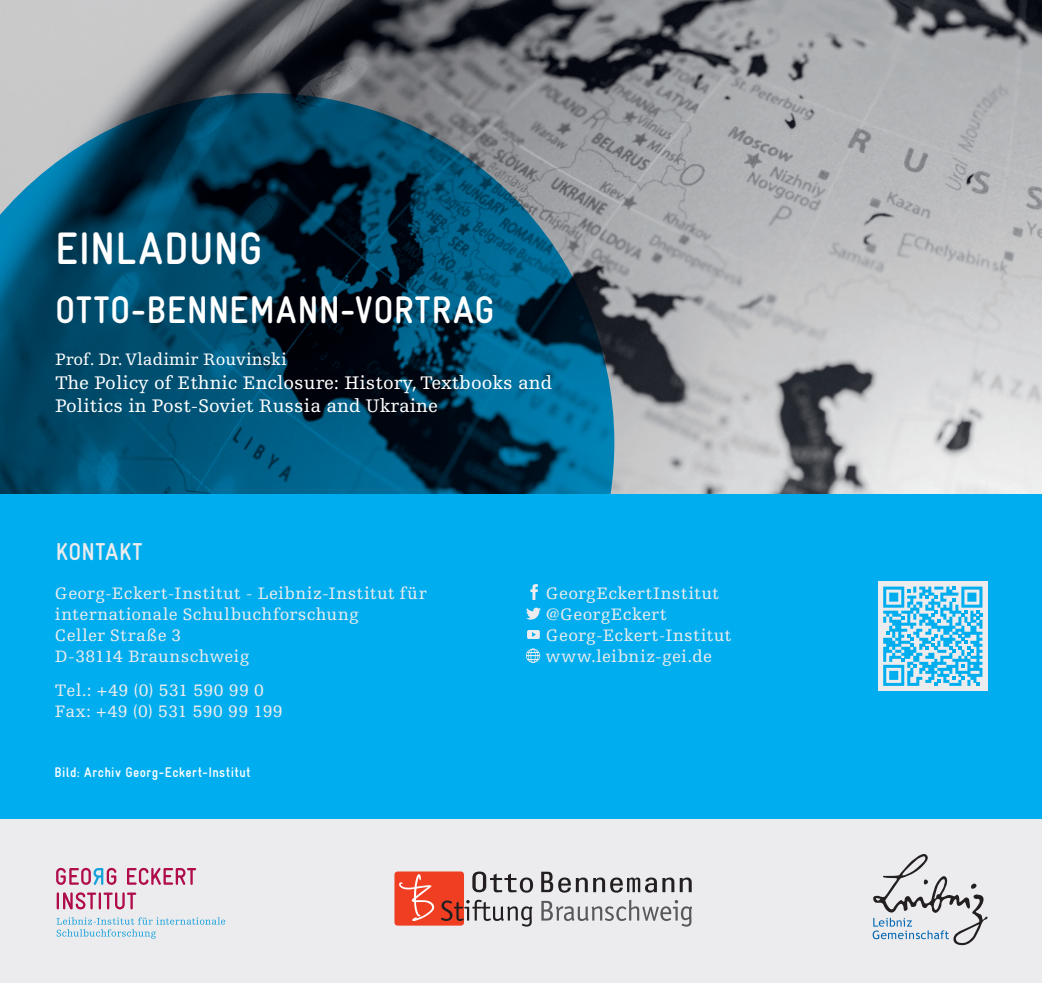
<style>
.page{position:relative;width:1042px;height:983px;background:#fff}
.page>*{position:absolute;margin:0;border:0;box-sizing:border-box;transform-origin:0 0}
.t1{font:700 45.5px "Gravur Condensed";color:#fff}
.t2{font:700 38.5px "Gravur Condensed";letter-spacing:.015em;color:#fff}
.t3{font:700 24.5px "Gravur Condensed";letter-spacing:.015em;color:#ececee}
.t4{font:19.25px/23.1px "Egyptienne FLT Std";color:#fff}
.t5{font:17.5px/21px "Egyptienne FLT Std";letter-spacing:.025em;color:#ececee}
.t6{font:17.5px "Egyptienne FLT Std";color:#fff}
.t7{font:700 14px "Gravur Condensed";letter-spacing:.03em;color:#fff}
</style>
<div class="page">
<div style="left:0;top:471px;width:1042px;height:511px;background:#00aeef"></div>
<img style="left:0;top:0;width:1042px;height:493px">
<svg style="left:0;top:93px;width:614px;height:401px;background:#154f69"></svg>
<div style="left:0;top:819px;width:1042px;height:163px;background:#ececee"></div>
<div style="left:394px;top:871px;width:70px;height:54px;background:#ef3e22;border-radius:3px"></div>
<svg style="left:399px;top:874px;width:35px;height:46px"></svg>
<svg style="left:541px;top:899px;width:151px;height:27px"></svg>
<svg style="left:441px;top:899px;width:91px;height:27px"></svg>
<svg style="left:472px;top:871px;width:220px;height:21px"></svg>
<svg style="left:56px;top:917px;width:169px;height:21px"></svg>
<svg style="left:57px;top:892px;width:79px;height:17px"></svg>
<svg style="left:56px;top:867px;width:140px;height:17px"></svg>
<svg style="left:872px;top:854px;width:115px;height:91px"></svg>
<div style="left:878px;top:581px;width:109px;height:109px;background:#ececee"></div>
<svg style="left:883px;top:586px;width:99px;height:99px"></svg>
<svg style="left:526px;top:607px;width:15px;height:12px"></svg>
<svg style="left:530px;top:584px;width:8px;height:15px"></svg>
<svg style="left:526px;top:648px;width:14px;height:14px"></svg>
<svg style="left:527px;top:630px;width:13px;height:8px"></svg>
<h1 class="t1" style="left:55px;top:223px;width:209px">EINLADUNG</h1>
<h2 class="t2" style="left:55px;top:289px;width:441px">OTTO-BENNEMANN-VORTRAG</h2>
<p class="t6" style="left:55px;top:350px;width:233px">Prof. Dr. Vladimir Rouvinski</p>
<p class="t4" style="left:55px;top:371px;width:499px">The Policy of Ethnic Enclosure: History, Textbooks and<br>Politics in Post-Soviet Russia and Ukraine</p>
<h3 class="t3" style="left:56px;top:538px;width:88px">KONTAKT</h3>
<p class="t5" style="left:55px;top:583px;width:373px">Georg-Eckert-Institut - Leibniz-Institut für internationale Schulbuchforschung<br>Celler Straße 3<br>D-38114 Braunschweig</p>
<p class="t5" style="left:55px;top:679px;width:229px">Tel.: +49 (0) 531 590 99 0<br>Fax: +49 (0) 531 590 99 199</p>
<p class="t7" style="left:55px;top:764px;width:198px">Bild: Archiv Georg-Eckert-Institut</p>
<p class="t5" style="left:546px;top:583px;width:187px">GeorgEckertInstitut @GeorgEckert<br>Georg-Eckert-Institut www.leibniz-gei.de</p>
</div>
